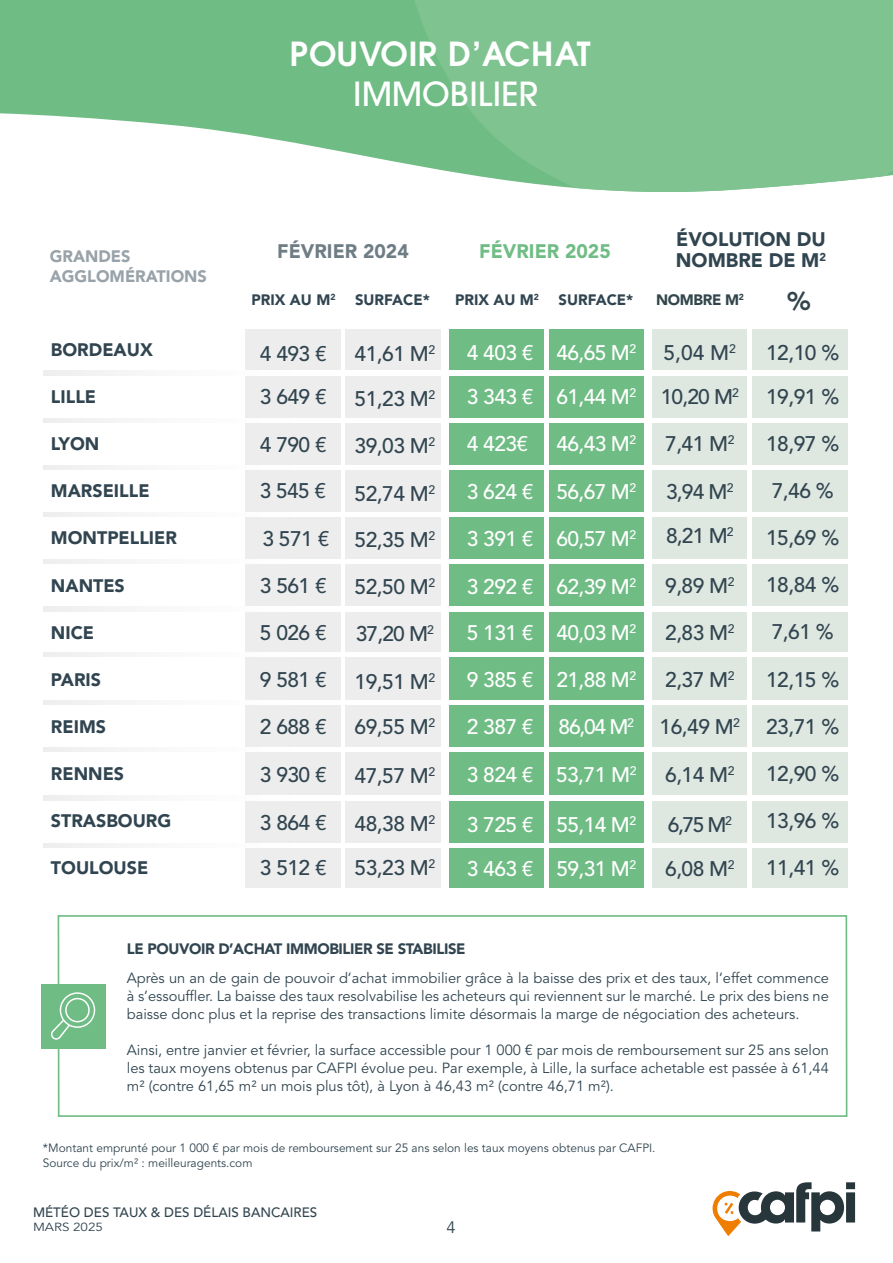
<style>
.page{position:relative;width:893px;height:1263px;background:#fff}
.page>*{position:absolute;margin:0;border:0;box-sizing:border-box;transform-origin:0 0}
.t1{font:600 33px "ITC Avant Garde Std";letter-spacing:.01em;color:#fff}
.t2{font:500 33px "ITC Avant Garde Std";letter-spacing:.005em;color:#fff}
.t3{font:900 25.5px "Avenir LT Pro";color:#32464b}
.t4{font:500 21px/45.8px "Avenir LT Pro";letter-spacing:-.025em;color:#314550}
.t5{font:500 21px/44.2px "Avenir LT Pro";letter-spacing:-.025em;color:#fff}
.t6{font:900 19.5px/21px "Avenir LT Pro";color:#314550}
.t7{font:900 19.5px "Avenir LT Pro";color:#6f7d85}
.t8{font:900 19.5px "Avenir LT Pro";color:#70bc85}
.t9{font:900 18px "Avenir LT Pro";color:#314551}
.t10{font:900 16.5px/19.8px "Avenir LT Pro";color:#98a2a8}
.t11{font:16.5px "Avenir LT Pro";color:#314550}
.t12{font:900 15px "Avenir LT Pro";letter-spacing:-.025em;color:#314550}
.t13{font:900 15px "Avenir LT Pro";color:#314551}
.t14{font:900 15px "Avenir LT Pro";color:#314550}
.t15{font:900 15px "Avenir LT Pro";letter-spacing:-.025em;color:#32464b}
.t16{font:14.7px/18px "Avenir LT Pro";color:#314550;text-align:justify}
.t17{font:500 13.5px "Avenir LT Pro";color:#314550}
.t18{font:500 12.3px "Avenir LT Pro";color:#314550}
.t19{font:12px/15px "Avenir LT Pro";color:#314550}
.t20{font:11.7px "Avenir LT Pro";color:#314550;scale:1.14 1}
</style>
<div class="page">
<div style="left:449px;top:330px;width:399px;height:558px;background:#70bc85"></div>
<div style="left:752px;top:330px;width:96px;height:558px;background:#dee7e0"></div>
<div style="left:652px;top:330px;width:96px;height:558px;background:#dee7e0"></div>
<svg style="left:0;top:0;width:414px;height:165px;fill:#70bc85"></svg>
<svg style="left:414px;top:0;width:479px;height:192px;background:#82c494"></svg>
<div style="left:345px;top:330px;width:96px;height:558px;background:#ededed"></div>
<div style="left:245px;top:330px;width:96px;height:558px;background:#ededed"></div>
<svg style="left:44px;top:371px;width:804px;height:4px"></svg>
<svg style="left:44px;top:418px;width:804px;height:4px"></svg>
<svg style="left:44px;top:560px;width:804px;height:4px"></svg>
<svg style="left:44px;top:465px;width:804px;height:4px"></svg>
<svg style="left:44px;top:512px;width:804px;height:5px"></svg>
<svg style="left:44px;top:607px;width:804px;height:4px"></svg>
<svg style="left:44px;top:653px;width:804px;height:4px"></svg>
<svg style="left:44px;top:796px;width:804px;height:4px"></svg>
<svg style="left:44px;top:747px;width:804px;height:4px"></svg>
<svg style="left:44px;top:843px;width:804px;height:4px"></svg>
<svg style="left:44px;top:700px;width:804px;height:5px"></svg>
<hr style="left:545px;top:278px;width:4px;height:610px;background:#fff">
<hr style="left:748px;top:278px;width:4px;height:610px;background:#fff">
<div style="left:644px;top:279px;width:8px;height:609px;background:#fff"></div>
<svg style="left:713px;top:1182px;width:142px;height:54px"></svg>
<div style="left:58px;top:915px;width:789px;height:202px;border:2px solid #70bc85"></div>
<div style="left:41px;top:984px;width:64px;height:64px;background:#70bc85"></div>
<svg style="left:51px;top:992px;width:45px;height:48px"></svg>
<h1 class="t1" style="left:289px;top:33px;width:303px">POUVOIR D’ACHAT</h1>
<h1 class="t2" style="left:353px;top:73px;width:187px">IMMOBILIER</h1>
<p class="t10" style="left:50px;top:247px;width:159px">GRANDES<br>AGGLOMÉRATIONS</p>
<p class="t9" style="left:51px;top:339px;width:103px">BORDEAUX</p>
<p class="t9" style="left:51px;top:386px;width:47px">LILLE</p>
<p class="t9" style="left:51px;top:433px;width:50px">LYON</p>
<p class="t9" style="left:51px;top:480px;width:100px">MARSEILLE</p>
<p class="t9" style="left:51px;top:527px;width:127px">MONTPELLIER</p>
<p class="t9" style="left:51px;top:574px;width:75px">NANTES</p>
<p class="t9" style="left:51px;top:621px;width:45px">NICE</p>
<p class="t9" style="left:51px;top:669px;width:52px">PARIS</p>
<p class="t9" style="left:51px;top:716px;width:57px">REIMS</p>
<p class="t9" style="left:51px;top:763px;width:75px">RENNES</p>
<p class="t9" style="left:51px;top:810px;width:122px">STRASBOURG</p>
<p class="t9" style="left:51px;top:857px;width:99px">TOULOUSE</p>
<h3 class="t7" style="left:277px;top:240px;width:133px">FÉVRIER 2024</h3>
<h3 class="t8" style="left:479px;top:240px;width:133px">FÉVRIER 2025</h3>
<h3 class="t6" style="left:676px;top:229px;width:152px">ÉVOLUTION DU<br>NOMBRE DE M<sup>2</sup></h3>
<p class="t13" style="left:251px;top:290px;width:86px">PRIX AU M<sup>2</sup></p>
<h3 class="t4" style="left:260px;top:333px;width:68px;line-height:43px">4 493 €<br>3 649 €</h3>
<h3 class="t4" style="left:260px;top:422px;width:68px">4 790 €</h3>
<h3 class="t4" style="left:260px;top:469px;width:68px">3 545 €</h3>
<h3 class="t4" style="left:263px;top:516px;width:68px">3 571 €</h3>
<h3 class="t4" style="left:260px;top:564px;width:68px">3 561 €</h3>
<h3 class="t4" style="left:260px;top:610px;width:68px">5 026 €</h3>
<h3 class="t4" style="left:260px;top:657px;width:68px">9 581 €</h3>
<h3 class="t4" style="left:260px;top:704px;width:68px">2 688 €</h3>
<h3 class="t4" style="left:260px;top:752px;width:68px">3 930 €</h3>
<h3 class="t4" style="left:260px;top:801px;width:68px;line-height:45.3px">3 864 €<br>3 512 €</h3>
<p class="t13" style="left:355px;top:290px;width:76px">SURFACE*</p>
<p class="t12" style="left:455px;top:290px;width:85px">PRIX AU M<sup>2</sup></p>
<p class="t14" style="left:559px;top:290px;width:76px">SURFACE*</p>
<p class="t15" style="left:656px;top:290px;width:89px">NOMBRE M<sup>2</sup></p>
<h2 class="t3" style="left:788px;top:285px;width:24px">%</h2>
<h3 class="t4" style="left:355px;top:332px;width:82px;line-height:44.1px">41,61 M<sup>2<br></sup>51,23 M<sup>2</sup></h3>
<h3 class="t4" style="left:355px;top:423px;width:82px">39,03 M<sup>2</sup></h3>
<h3 class="t4" style="left:355px;top:472px;width:82px">52,74 M<sup>2<br></sup>52,35 M<sup>2</sup></h3>
<h3 class="t4" style="left:355px;top:564px;width:82px">52,50 M<sup>2</sup></h3>
<h3 class="t4" style="left:356px;top:611px;width:80px">37,20 M<sup>2</sup></h3>
<h3 class="t4" style="left:355px;top:659px;width:82px">19,51 M<sup>2<br></sup>69,55 M<sup>2</sup></h3>
<h3 class="t4" style="left:355px;top:753px;width:82px">47,57 M<sup>2</sup></h3>
<h3 class="t4" style="left:355px;top:802px;width:82px;line-height:44.2px">48,38 M<sup>2<br></sup>53,23 M<sup>2</sup></h3>
<h3 class="t5" style="left:467px;top:331px;width:68px">4 403 €<br>3 343 €</h3>
<h3 class="t5" style="left:467px;top:422px;width:63px">4 423€</h3>
<h3 class="t5" style="left:467px;top:469px;width:68px">3 624 €</h3>
<h3 class="t5" style="left:467px;top:517px;width:68px">3 391 €</h3>
<h3 class="t5" style="left:467px;top:565px;width:68px;line-height:45.8px">3 292 €<br>5 131 €</h3>
<h3 class="t5" style="left:467px;top:658px;width:68px">9 385 €</h3>
<h3 class="t5" style="left:467px;top:705px;width:68px">2 387 €</h3>
<h3 class="t5" style="left:467px;top:753px;width:68px">3 824 €</h3>
<h3 class="t5" style="left:467px;top:803px;width:68px">3 725 €<br>3 463 €</h3>
<h3 class="t5" style="left:556px;top:331px;width:81px">46,65 M<sup>2<br></sup>61,44 M<sup>2</sup></h3>
<h3 class="t5" style="left:556px;top:422px;width:81px">46,43 M<sup>2</sup></h3>
<h3 class="t5" style="left:556px;top:469px;width:81px">56,67 M<sup>2</sup></h3>
<h3 class="t5" style="left:556px;top:517px;width:81px">60,57 M<sup>2</sup></h3>
<h3 class="t5" style="left:556px;top:565px;width:81px;line-height:45.8px">62,39 M<sup>2<br></sup>40,03 M<sup>2</sup></h3>
<h3 class="t5" style="left:556px;top:658px;width:81px">21,88 M<sup>2</sup></h3>
<h3 class="t5" style="left:559px;top:705px;width:77px">86,04 M<sup>2</sup></h3>
<h3 class="t5" style="left:556px;top:753px;width:82px">53,71 M<sup>2</sup></h3>
<h3 class="t5" style="left:556px;top:803px;width:81px">55,14 M<sup>2<br></sup>59,31 M<sup>2</sup></h3>
<h3 class="t4" style="left:664px;top:330px;width:74px">5,04 M<sup>2</sup></h3>
<h3 class="t4" style="left:766px;top:330px;width:75px">12,10 %</h3>
<h3 class="t4" style="left:661px;top:374px;width:80px">10,20 M<sup>2</sup></h3>
<h3 class="t4" style="left:766px;top:374px;width:75px">19,91 %</h3>
<h3 class="t4" style="left:665px;top:421px;width:71px">7,41 M<sup>2</sup></h3>
<h3 class="t4" style="left:666px;top:469px;width:69px">3,94 M<sup>2</sup></h3>
<h3 class="t4" style="left:772px;top:468px;width:63px">7,46 %</h3>
<h3 class="t4" style="left:666px;top:513px;width:63px">8,21 M</h3>
<h3 class="t4" style="left:766px;top:515px;width:75px">15,69 %</h3>
<h3 class="t4" style="left:766px;top:421px;width:75px">18,97 %</h3>
<p class="t18" style="left:727px;top:524px;width:8px">2</p>
<h3 class="t4" style="left:665px;top:563px;width:71px">9,89 M<sup>2</sup></h3>
<h3 class="t4" style="left:766px;top:562px;width:75px">18,84 %</h3>
<h3 class="t4" style="left:665px;top:610px;width:71px">2,83 M<sup>2</sup></h3>
<h3 class="t4" style="left:772px;top:610px;width:63px">7,61 %</h3>
<h3 class="t4" style="left:665px;top:657px;width:71px">2,37 M<sup>2</sup></h3>
<h3 class="t4" style="left:766px;top:657px;width:75px">12,15 %</h3>
<h3 class="t4" style="left:660px;top:704px;width:181px">16,49 M<sup>2</sup> 23,71 %</h3>
<h3 class="t4" style="left:665px;top:752px;width:71px">6,14 M<sup>2</sup></h3>
<h3 class="t4" style="left:766px;top:751px;width:75px">12,90 %</h3>
<h3 class="t4" style="left:668px;top:802px;width:66px">6,75 M<sup>2</sup></h3>
<h3 class="t4" style="left:766px;top:798px;width:75px">13,96 %</h3>
<h3 class="t4" style="left:665px;top:846px;width:71px">6,08 M<sup>2</sup></h3>
<h3 class="t4" style="left:766px;top:845px;width:75px">11,41 %</h3>
<p class="t12" style="left:127px;top:939px;width:340px">LE POUVOIR D’ACHAT IMMOBILIER SE STABILISE</p>
<p class="t16" style="left:127px;top:969px;width:704px">Après un an de gain de pouvoir d’achat immobilier grâce à la baisse des prix et des taux, l’effet commence à s’essouffler. La baisse des taux resolvabilise les acheteurs qui reviennent sur le marché. Le prix des biens ne baisse donc plus et la reprise des transactions limite désormais la marge de négociation des acheteurs.</p>
<p class="t16" style="left:127px;top:1041px;width:703px">Ainsi, entre janvier et février, la surface accessible pour 1 000 € par mois de remboursement sur 25 ans selon les taux moyens obtenus par CAFPI évolue peu. Par exemple, à Lille, la surface achetable est passée à 61,44 m² (contre 61,65 m² un mois plus tôt), à Lyon à 46,43 m² (contre 46,71 m²).</p>
<p class="t19" style="left:43px;top:1140px;width:614px">*Montant emprunté pour 1 000 € par mois de remboursement sur 25 ans selon les taux moyens obtenus par CAFPI.<br>Source du prix/m² : meilleuragents.com</p>
<p class="t17" style="left:33px;top:1204px;width:286px">MÉTÉO DES TAUX &amp; DES DÉLAIS BANCAIRES</p>
<p class="t20" style="left:33px;top:1219px;width:63px">MARS 2025</p>
<p class="t11" style="left:447px;top:1217px;width:11px">4</p>
</div>
